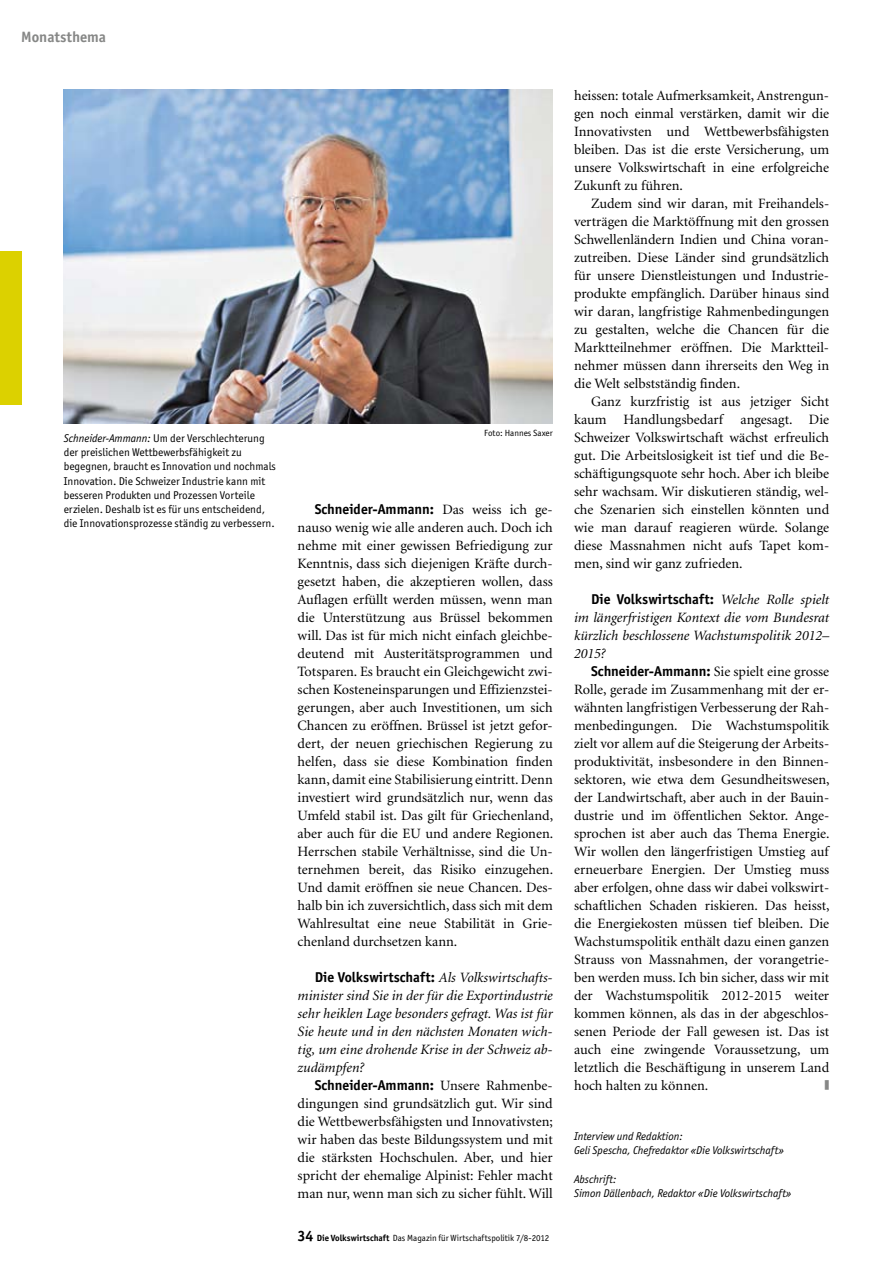
<style>
.page{position:relative;width:893px;height:1263px;background:#fff}
.page>*{position:absolute;margin:0;border:0;box-sizing:border-box;transform-origin:0 0}
.t1{font:700 15px "Officina San ITC";color:#868786}
.t2{font:14.25px/18px "Minion";color:#000;text-align:justify}
.t3{font:italic 14.25px/18px "Minion";color:#000;text-align:justify}
.t4{font:700 14.25px "Officina San ITC";color:#000}
.t5{font:12px "Universal Newswith Comm Pi";color:#868786;scale:.4 1}
.t6{font:11.25px/14.2px "Officina San ITC";color:#000}
.t7{font:italic 11.25px/14.2px "Officina San ITC";color:#000}
.t8{font:9px "Officina San ITC";color:#000}
.s1{font-style:italic}
.s2{font-family:"Minion";font-weight:400}
.s3{font-family:"Officina San ITC";font-weight:700;font-style:normal}
.s4{font-weight:700;font-size:15px}
.s5{font-weight:700}
.s6{font-family:"Minion";font-weight:400;font-style:italic}
.s7{font-family:"Officina San ITC";font-weight:700}
</style>
<div class="page">
<div style="left:0;top:252px;width:21px;height:153px;background:#dcd100"></div>
<img style="left:64px;top:89px;width:489px;height:334px">
<p class="t1" style="left:21px;top:27px;width:86px">Monatsthema</p>
<p class="t6" style="left:64px;top:431px;width:214px"><span class="s1">Schneider-Ammann:</span> Um der Verschlechterung der preislichen Wettbewerbsfähigkeit zu begegnen, braucht es Innovation und nochmals Innovation. Die Schweizer Industrie kann mit besseren Produkten und Prozessen Vorteile erzielen. Deshalb ist es für uns entscheidend, die Innovationsprozesse ständig zu verbessern.</p>
<p class="t8" style="left:484px;top:428px;width:70px">Foto: Hannes Saxer</p>
<p class="t4" style="left:315px;top:500px;width:240px">Schneider-Ammann: <span class="s2">Das weiss ich ge-</span></p>
<p class="t2" style="left:298px;top:518px;width:257px">nauso wenig wie alle anderen auch. Doch ich nehme mit einer gewissen Befriedigung zur Kenntnis, dass sich diejenigen Kräfte durch&shy;gesetzt haben, die akzeptieren wollen, dass Auflagen erfüllt werden müssen, wenn man die Unterstützung aus Brüssel bekommen will. Das ist für mich nicht einfach gleichbe&shy;deutend mit Austeritätsprogrammen und Totsparen. Es braucht ein Gleichgewicht zwi&shy;schen Kosteneinsparungen und Effizienzstei&shy;gerungen, aber auch Investitionen, um sich Chancen zu eröffnen. Brüssel ist jetzt gefor&shy;dert, der neuen griechischen Regierung zu helfen, dass sie diese Kombination finden kann, damit eine Stabilisierung eintritt. Denn investiert wird grundsätzlich nur, wenn das Umfeld stabil ist. Das gilt für Griechenland, aber auch für die EU und andere Regionen.<br>Herrschen stabile Verhältnisse, sind die Un&shy;ternehmen bereit, das Risiko einzugehen.<br>Und damit eröffnen sie neue Chancen. Des&shy;halb bin ich zuversichtlich, dass sich mit dem Wahlresultat eine neue Stabilität in Grie&shy;chenland durchsetzen kann.</p>
<p class="t3" style="left:298px;top:968px;width:257px;text-indent:17px"><span class="s3">Die Volkswirtschaft:</span> Als Volkswirtschafts&shy;minister sind Sie in der für die Exportindustrie sehr heiklen Lage besonders gefragt. Was ist für Sie heute und in den nächsten Monaten wich&shy;tig, um eine drohende Krise in der Schweiz ab&shy;zudämpfen?</p>
<p class="t4" style="left:315px;top:1076px;width:240px">Schneider-Ammann: <span class="s2">Unsere Rahmenbe-</span></p>
<p class="t2" style="left:298px;top:1094px;width:257px">dingungen sind grundsätzlich gut. Wir sind die Wettbewerbsfähigsten und Innovativsten; wir haben das beste Bildungssystem und mit die stärksten Hochschulen. Aber, und hier spricht der ehemalige Alpinist: Fehler macht man nur, wenn man sich zu sicher fühlt. Will</p>
<p class="t8" style="left:298px;top:1232px;width:253px"><span class="s4">34</span> <span class="s5">Die Volkswirtschaft</span> Das Magazin für Wirtschaftspolitik 7/8-2012</p>
<p class="t2" style="left:574px;top:86px;width:257px">heissen: totale Aufmerksamkeit, Anstrengun&shy;gen noch einmal verstärken, damit wir die Innovativsten und Wettbewerbsfähigsten bleiben. Das ist die erste Versicherung, um unsere Volkswirtschaft in eine erfolgreiche Zukunft zu führen.</p>
<p class="t2" style="left:574px;top:194px;width:257px;text-indent:17px">Zudem sind wir daran, mit Freihandels&shy;verträgen die Marktöffnung mit den grossen Schwellenländern Indien und China voran&shy;zutreiben. Diese Länder sind grundsätzlich für unsere Dienstleistungen und Industrie&shy;produkte empfänglich. Darüber hinaus sind wir daran, langfristige Rahmenbedingungen zu gestalten, welche die Chancen für die Marktteilnehmer eröffnen. Die Marktteil&shy;nehmer müssen dann ihrerseits den Weg in die Welt selbstständig finden.</p>
<p class="t2" style="left:574px;top:392px;width:257px;text-indent:17px">Ganz kurzfristig ist aus jetziger Sicht kaum Handlungsbedarf angesagt. Die Schweizer Volkswirtschaft wächst erfreulich gut. Die Arbeitslosigkeit ist tief und die Be&shy;schäftigungsquote sehr hoch. Aber ich bleibe sehr wachsam. Wir diskutieren ständig, wel&shy;che Szenarien sich einstellen könnten und wie man darauf reagieren würde. Solange diese Massnahmen nicht aufs Tapet kom&shy;men, sind wir ganz zufrieden.</p>
<p class="t4" style="left:591px;top:590px;width:240px">Die Volkswirtschaft: <span class="s6">Welche Rolle spielt</span></p>
<p class="t3" style="left:574px;top:608px;width:257px">im längerfristigen Kontext die vom Bundesrat kürzlich beschlossene Wachstumspolitik 2012– 2015?</p>
<p class="t2" style="left:574px;top:662px;width:257px;text-indent:17px"><span class="s7">Schneider-Ammann:</span> Sie spielt eine grosse Rolle, gerade im Zusammenhang mit der er&shy;wähnten langfristigen Verbesserung der Rah&shy;menbedingungen. Die Wachstumspolitik zielt vor allem auf die Steigerung der Arbeits&shy;produktivität, insbesondere in den Binnen&shy;sektoren, wie etwa dem Gesundheitswesen, der Landwirtschaft, aber auch in der Bauin&shy;dustrie und im öffentlichen Sektor. Ange&shy;sprochen ist aber auch das Thema Energie.<br>Wir wollen den längerfristigen Umstieg auf erneuerbare Energien. Der Umstieg muss aber erfolgen, ohne dass wir dabei volkswirt&shy;schaftlichen Schaden riskieren. Das heisst, die Energiekosten müssen tief bleiben. Die Wachstumspolitik enthält dazu einen ganzen Strauss von Massnahmen, der vorangetrie&shy;ben werden muss. Ich bin sicher, dass wir mit der Wachstumspolitik 2012-2015 weiter kommen können, als das in der abgeschlos&shy;senen Periode der Fall gewesen ist. Das ist auch eine zwingende Voraussetzung, um letztlich die Beschäftigung in unserem Land hoch halten zu können.</p>
<p class="t5" style="left:825px;top:1080px;width:12px">m</p>
<p class="t7" style="left:574px;top:1129px;width:212px">Interview und Redaktion:<br>Geli Spescha, Chefredaktor «Die Volkswirtschaft»</p>
<p class="t7" style="left:574px;top:1172px;width:219px">Abschrift:<br>Simon Dällenbach, Redaktor «Die Volkswirtschaft»</p>
</div>
